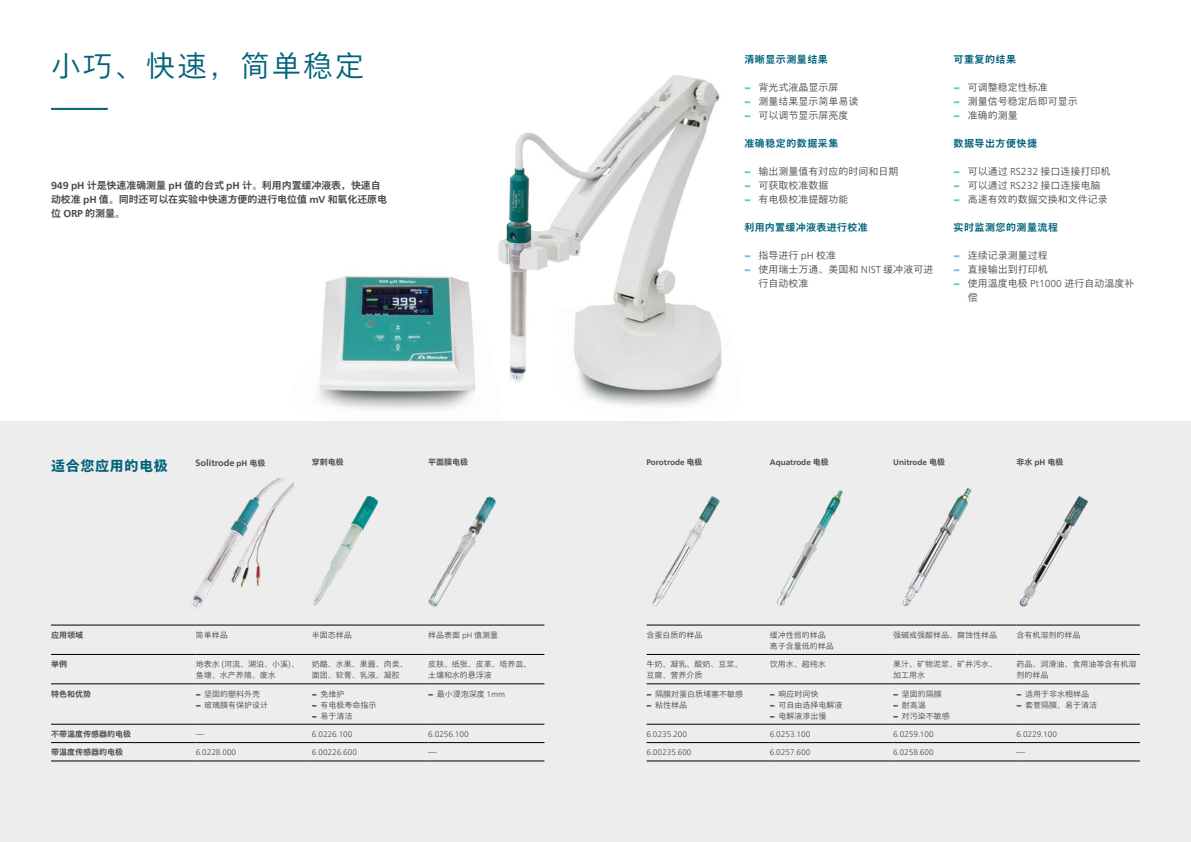
<style>
.page{position:relative;width:1191px;height:842px;background:#fff}
.page>*{position:absolute;margin:0;border:0;box-sizing:border-box;transform-origin:0 0}
.t1{font:300 30px "M Xiang He Hei SC Pro";letter-spacing:.05em;color:#00627b}
.t2{font:800 14px "M Xiang He Hei SC Pro";letter-spacing:.05em;color:#00627b}
.t3{font:300 10px/14px "M Xiang He Hei SC Pro";color:#4a4a49}
.t4{font:700 10px/14px "M Xiang He Hei SC Pro";letter-spacing:-.01em;color:#4a4a49}
.t5{font:700 10px "M Xiang He Hei SC Pro";letter-spacing:.05em;color:#00627b}
.t6{font:700 10px "M Xiang He Hei SC Pro";letter-spacing:.03em;color:#00627b}
.t7{font:700 9px "Neue Frutiger World";color:#4a4a49}
.t8{font:300 8px/11px "M Xiang He Hei SC Pro";color:#4a4a49}
.t9{font:300 8px "Neue Frutiger World";color:#4a4a49}
.t10{font:700 8px "M Xiang He Hei SC Pro";color:#4a4a49}
.t11{font:700 8px "Neue Frutiger World";color:#4a4a49}
.s1{font-family:"Neue Frutiger World Xtra Blk";font-weight:400;color:#61c3d9}
.s2{font-family:"Neue Frutiger World"}
.s3{font-size:8px}
.s4{font-family:"M Xiang He Hei SC Pro";font-size:8px}
.s5{font-family:"Neue Frutiger World Xtra Blk";font-weight:400}
.s6{font-family:"M Xiang He Hei SC Pro"}
</style>
<div class="page">
<img style="left:105px;top:75px;width:617px;height:335px">
<div style="left:0;top:421px;width:1191px;height:421px;background:#ededed"></div>
<hr style="left:646px;top:654px;width:124px;height:1px;background:#000">
<hr style="left:770px;top:654px;width:123px;height:1px;background:#000">
<hr style="left:893px;top:654px;width:123px;height:1px;background:#000">
<hr style="left:1016px;top:654px;width:124px;height:1px;background:#000">
<hr style="left:646px;top:684px;width:124px;height:1px;background:#000">
<hr style="left:770px;top:684px;width:123px;height:1px;background:#000">
<hr style="left:893px;top:684px;width:123px;height:1px;background:#000">
<hr style="left:1016px;top:684px;width:124px;height:1px;background:#000">
<hr style="left:646px;top:625px;width:124px;height:1px;background:#000">
<hr style="left:770px;top:625px;width:123px;height:1px;background:#000">
<hr style="left:893px;top:625px;width:123px;height:1px;background:#000">
<hr style="left:1016px;top:625px;width:124px;height:1px;background:#000">
<hr style="left:646px;top:724px;width:124px;height:1px;background:#000">
<hr style="left:770px;top:724px;width:123px;height:1px;background:#000">
<hr style="left:893px;top:724px;width:123px;height:1px;background:#000">
<hr style="left:1016px;top:724px;width:124px;height:1px;background:#000">
<hr style="left:646px;top:742px;width:124px;height:1px;background:#000">
<hr style="left:770px;top:742px;width:123px;height:1px;background:#000">
<hr style="left:893px;top:742px;width:123px;height:1px;background:#000">
<hr style="left:1016px;top:742px;width:124px;height:1px;background:#000">
<hr style="left:646px;top:761px;width:124px;height:1px;background:#000">
<hr style="left:770px;top:761px;width:123px;height:1px;background:#000">
<hr style="left:893px;top:761px;width:123px;height:1px;background:#000">
<hr style="left:1016px;top:761px;width:124px;height:1px;background:#000">
<hr style="left:51px;top:108px;width:57px;height:2px;background:#00627b">
<hr style="left:51px;top:654px;width:145px;height:1px;background:#000">
<hr style="left:196px;top:654px;width:116px;height:1px;background:#000">
<hr style="left:312px;top:654px;width:116px;height:1px;background:#000">
<hr style="left:428px;top:654px;width:116px;height:1px;background:#000">
<hr style="left:51px;top:684px;width:145px;height:1px;background:#000">
<hr style="left:196px;top:684px;width:116px;height:1px;background:#000">
<hr style="left:312px;top:684px;width:116px;height:1px;background:#000">
<hr style="left:428px;top:684px;width:116px;height:1px;background:#000">
<hr style="left:51px;top:625px;width:145px;height:1px;background:#000">
<hr style="left:196px;top:625px;width:116px;height:1px;background:#000">
<hr style="left:312px;top:625px;width:116px;height:1px;background:#000">
<hr style="left:428px;top:625px;width:116px;height:1px;background:#000">
<hr style="left:51px;top:724px;width:145px;height:1px;background:#000">
<hr style="left:196px;top:724px;width:116px;height:1px;background:#000">
<hr style="left:312px;top:724px;width:116px;height:1px;background:#000">
<hr style="left:428px;top:724px;width:116px;height:1px;background:#000">
<hr style="left:51px;top:742px;width:145px;height:1px;background:#000">
<hr style="left:196px;top:742px;width:116px;height:1px;background:#000">
<hr style="left:312px;top:742px;width:116px;height:1px;background:#000">
<hr style="left:428px;top:742px;width:116px;height:1px;background:#000">
<hr style="left:51px;top:761px;width:145px;height:1px;background:#000">
<hr style="left:196px;top:761px;width:116px;height:1px;background:#000">
<hr style="left:312px;top:761px;width:116px;height:1px;background:#000">
<hr style="left:428px;top:761px;width:116px;height:1px;background:#000">
<img style="left:190px;top:478px;width:103px;height:131px">
<img style="left:314px;top:495px;width:64px;height:111px">
<img style="left:428px;top:496px;width:68px;height:111px">
<img style="left:1019px;top:496px;width:70px;height:111px">
<img style="left:652px;top:496px;width:68px;height:110px">
<img style="left:777px;top:490px;width:66px;height:116px">
<img style="left:902px;top:488px;width:70px;height:118px">
<h1 class="t1" style="left:51px;top:47px;width:315px">小巧、快速，简单稳定</h1>
<p class="t5" style="left:744px;top:53px;width:85px">清晰显示测量结果</p>
<p class="t3" style="left:744px;top:80px;width:116px"><span class="s1">−</span> 背光式液晶显示屏<br><span class="s1">−</span> 测量结果显示简单易读<span class="s1">−</span> 可以调节显示屏亮度</p>
<p class="t5" style="left:744px;top:137px;width:95px">准确稳定的数据采集</p>
<p class="t3" style="left:744px;top:164px;width:156px"><span class="s1">−</span> 输出测量值有对应的时间和日期<span class="s1">−</span> 可获取校准数据<br><span class="s1">−</span> 有电极校准提醒功能</p>
<p class="t6" style="left:744px;top:221px;width:125px">利用内置缓冲液表进行校准</p>
<p class="t3" style="left:744px;top:248px;width:93px"><span class="s1">−</span> 指导进行 <span class="s2">pH</span> 校准</p>
<p class="t3" style="left:744px;top:262px;width:190px"><span class="s1">−</span> 使用瑞士万通、美国和 <span class="s2">NIST</span> 缓冲液可进</p>
<p class="t3" style="left:758px;top:276px;width:51px">行自动校准</p>
<p class="t4" style="left:51px;top:178px;width:338px"><span class="s2">949 pH</span> 计是快速准确测量 <span class="s2">pH</span> 值的台式 <span class="s2">pH</span> 计。利用内置缓冲液表，快速自动校准 <span class="s2">pH</span> 值。同时还可以在实验中快速方便的进行电位值 <span class="s2">mV</span> 和氧化还原电位 <span class="s2">ORP</span> 的测量。</p>
<p class="t5" style="left:953px;top:53px;width:64px">可重复的结果</p>
<p class="t3" style="left:953px;top:80px;width:126px"><span class="s1">−</span> 可调整稳定性标准<br><span class="s1">−</span> 测量信号稳定后即可显示<span class="s1">−</span> 准确的测量</p>
<p class="t5" style="left:953px;top:137px;width:85px">数据导出方便快捷</p>
<p class="t3" style="left:953px;top:164px;width:158px"><span class="s1">−</span> 可以通过 <span class="s2">RS232</span> 接口连接打印机<span class="s1">−</span> 可以通过 <span class="s2">RS232</span> 接口连接电脑<br><span class="s1">−</span> 高速有效的数据交换和文件记录</p>
<p class="t5" style="left:953px;top:221px;width:106px">实时监测您的测量流程</p>
<p class="t3" style="left:953px;top:248px;width:96px"><span class="s1">−</span> 连续记录测量过程</p>
<p class="t3" style="left:953px;top:262px;width:96px"><span class="s1">−</span> 直接输出到打印机</p>
<p class="t3" style="left:953px;top:276px;width:182px"><span class="s1">−</span> 使用温度电极 <span class="s2">Pt1000</span> 进行自动温度补</p>
<p class="t3" style="left:967px;top:290px;width:11px">偿</p>
<h2 class="t2" style="left:51px;top:457px;width:118px">适合您应用的电极</h2>
<p class="t7" style="left:196px;top:455px;width:71px">Solitrode <span class="s3">pH</span> <span class="s4">电极</span></p>
<p class="t10" style="left:312px;top:457px;width:33px">穿刺电极</p>
<p class="t10" style="left:428px;top:457px;width:41px">平面膜电极</p>
<p class="t10" style="left:51px;top:630px;width:33px">应用领域</p>
<p class="t8" style="left:196px;top:629px;width:33px">简单样品</p>
<p class="t8" style="left:312px;top:629px;width:41px">半固态样品</p>
<p class="t8" style="left:428px;top:629px;width:72px">样品表面 <span class="s2">pH</span> 值测量</p>
<p class="t10" style="left:51px;top:659px;width:17px">举例</p>
<p class="t8" style="left:196px;top:659px;width:105px">地表水 (河流、湖泊、小溪)、鱼塘、水产养殖、废水</p>
<p class="t8" style="left:312px;top:659px;width:97px">奶酪、水果、果酱、肉类、面团、软膏、乳液、凝胶</p>
<p class="t8" style="left:428px;top:659px;width:105px">皮肤、纸张、皮革、培养皿、土壤和水的悬浮液</p>
<p class="t10" style="left:51px;top:688px;width:41px">特色和优势</p>
<p class="t8" style="left:196px;top:688px;width:74px"><span class="s5">−</span> 坚固的塑料外壳<br><span class="s5">−</span> 玻璃膜有保护设计</p>
<p class="t8" style="left:312px;top:688px;width:66px"><span class="s5">−</span> 免维护<br><span class="s5">−</span> 有电极寿命指示<span class="s5">−</span> 易于清洁</p>
<p class="t8" style="left:428px;top:688px;width:79px"><span class="s5">−</span> 最小浸泡深度 <span class="s2">1mm</span></p>
<p class="t10" style="left:51px;top:729px;width:81px">不带温度传感器的电极</p>
<p class="t8" style="left:196px;top:728px;width:10px">—</p>
<p class="t9" style="left:312px;top:728px;width:42px">6.0226.100</p>
<p class="t9" style="left:428px;top:728px;width:42px">6.0256.100</p>
<p class="t10" style="left:51px;top:747px;width:73px">带温度传感器的电极</p>
<p class="t9" style="left:196px;top:746px;width:42px">6.0228.000</p>
<p class="t9" style="left:312px;top:746px;width:47px">6.00226.600</p>
<p class="t8" style="left:428px;top:747px;width:10px">—</p>
<p class="t11" style="left:646px;top:455px;width:57px">Porotrode <span class="s6">电极</span></p>
<p class="t11" style="left:770px;top:455px;width:60px">Aquatrode <span class="s6">电极</span></p>
<p class="t11" style="left:893px;top:455px;width:53px">Unitrode <span class="s6">电极</span></p>
<p class="t10" style="left:1016px;top:457px;width:48px">非水 <span class="s2">pH</span> 电极</p>
<p class="t8" style="left:646px;top:629px;width:57px">含蛋白质的样品</p>
<p class="t8" style="left:770px;top:629px;width:65px">缓冲性弱的样品离子含量低的样品</p>
<p class="t8" style="left:893px;top:629px;width:105px">强碱或强酸样品、腐蚀性样品</p>
<p class="t8" style="left:1016px;top:629px;width:65px">含有机溶剂的样品</p>
<p class="t8" style="left:646px;top:659px;width:97px">牛奶、凝乳、酸奶、豆浆、豆腐、营养介质</p>
<p class="t8" style="left:770px;top:659px;width:57px">饮用水、超纯水</p>
<p class="t8" style="left:893px;top:659px;width:105px">果汁、矿物泥浆、矿井污水、加工用水</p>
<p class="t8" style="left:1016px;top:659px;width:121px">药品、润滑油、食用油等含有机溶剂的样品</p>
<p class="t8" style="left:646px;top:688px;width:98px"><span class="s5">−</span> 隔膜对蛋白质堵塞不敏感<span class="s5">−</span> 粘性样品</p>
<p class="t8" style="left:770px;top:688px;width:74px"><span class="s5">−</span> 响应时间快<br><span class="s5">−</span> 可自由选择电解液<span class="s5">−</span> 电解液渗出慢</p>
<p class="t8" style="left:893px;top:688px;width:58px"><span class="s5">−</span> 坚固的隔膜<br><span class="s5">−</span> 耐高温<br><span class="s5">−</span> 对污染不敏感</p>
<p class="t8" style="left:1016px;top:688px;width:82px"><span class="s5">−</span> 适用于非水相样品<br><span class="s5">−</span> 套管隔膜，易于清洁</p>
<p class="t9" style="left:646px;top:728px;width:42px">6.0235.200</p>
<p class="t9" style="left:770px;top:728px;width:42px">6.0253.100</p>
<p class="t9" style="left:893px;top:728px;width:42px">6.0259.100</p>
<p class="t9" style="left:1016px;top:728px;width:42px">6.0229.100</p>
<p class="t9" style="left:646px;top:746px;width:47px">6.00235.600</p>
<p class="t9" style="left:770px;top:746px;width:42px">6.0257.600</p>
<p class="t9" style="left:893px;top:746px;width:42px">6.0258.600</p>
<p class="t8" style="left:1016px;top:747px;width:10px">—</p>
</div>
